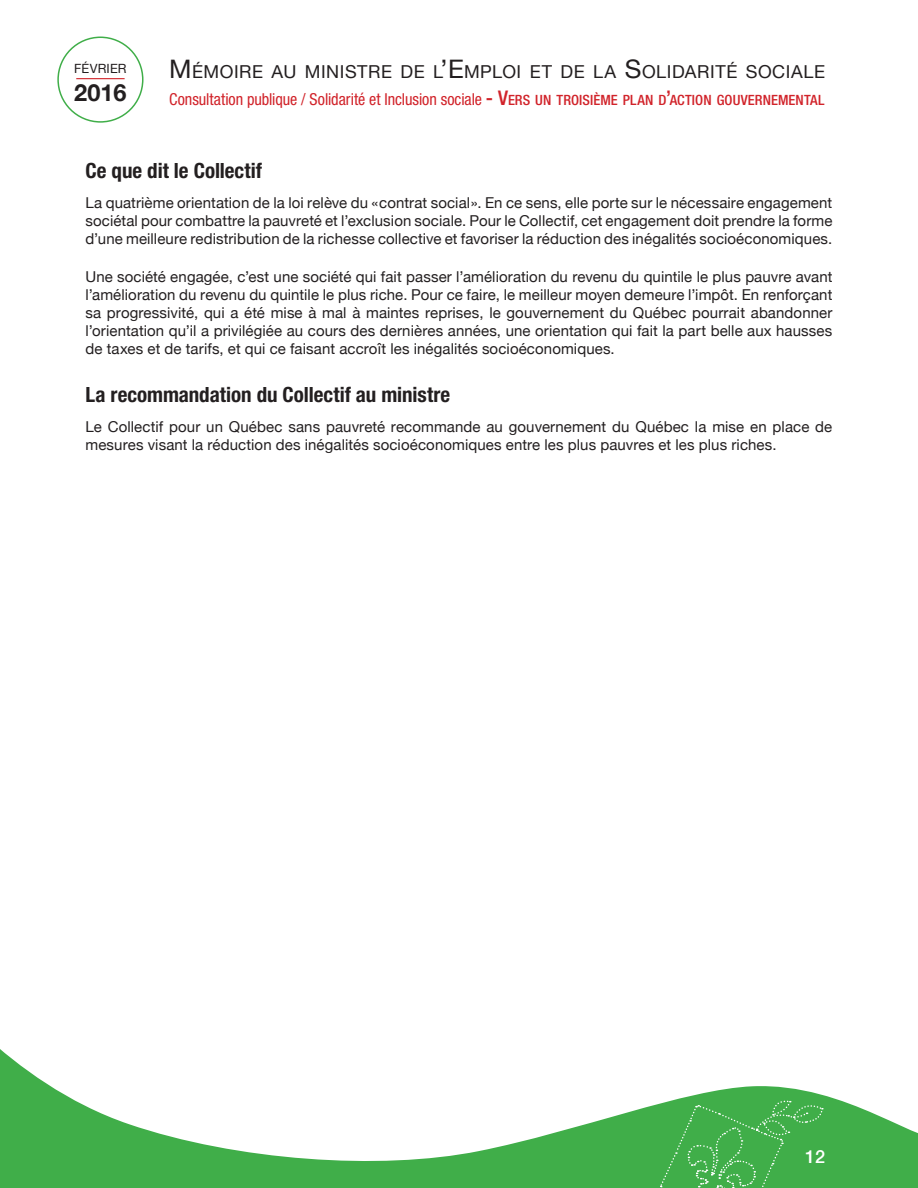
<style>
.page{position:relative;width:918px;height:1188px;background:#fff}
.page>*{position:absolute;margin:0;border:0;box-sizing:border-box;transform-origin:0 0}
.t1{font:700 23.55px "Helvetica Neue";color:#231f20}
.t2{font:700 condensed 21px "Helvetica Neue";color:#231f20}
.t3{font:500 18px "Helvetica Neue";color:#fff}
.t4{font:17.85px "Helvetica Neue";letter-spacing:.03em;color:#231f20}
.t5{font:condensed 16.5px "Helvetica Neue";letter-spacing:-.005em;color:#d1232a}
.t6{font:15px/18px "Helvetica Neue";letter-spacing:.005em;color:#231f20;text-align:justify}
.t7{font:12.75px "Helvetica Neue";letter-spacing:.01em;color:#231f20}
.s1{font-size:25.5px}
.s2{font-weight:500;font-size:20.25px}
.s3{font-weight:500;font-size:14.1px}
</style>
<div class="page">
<svg style="left:0;top:1049px;width:918px;height:139px"></svg>
<div style="left:57px;top:37px;width:87px;height:86px;border:2px solid #40ae49;border-radius:50%"></div>
<hr style="left:76px;top:78px;width:49px;height:1px;background:#d1232a">
<svg style="left:659px;top:1100px;width:164px;height:88px"></svg>
<p class="t7" style="left:74px;top:59px;width:54px">février</p>
<h1 class="t1" style="left:74px;top:74px;width:54px">2016</h1>
<p class="t4" style="left:169px;top:59px;width:657px"><span class="s1">M</span>ÉMOIRE AU MINISTRE DE L<span class="s1">’E</span>MPLOI ET DE LA <span class="s1">S</span>OLIDARITÉ SOCIALE</p>
<p class="t5" style="left:169px;top:90px;width:657px">Consultation publique / Solidarité et Inclusion sociale <span class="s2">- V</span><span class="s3">ERS UN TROISIÈME PLAN D</span><span class="s2">’</span><span class="s3">ACTION GOUVERNEMENTAL</span></p>
<h2 class="t2" style="left:86px;top:158px;width:178px">Ce que dit le Collectif</h2>
<p class="t6" style="left:86px;top:195px;width:748px">La quatrième orientation de la loi relève du « contrat social ». En ce sens, elle porte sur le nécessaire engagement sociétal pour combattre la pauvreté et l’exclusion sociale. Pour le Collectif, cet engagement doit prendre la forme d’une meilleure redistribution de la richesse collective et favoriser la réduction des inégalités socioéconomiques.</p>
<p class="t6" style="left:86px;top:268px;width:748px">Une société engagée, c’est une société qui fait passer l’amélioration du revenu du quintile le plus pauvre avant l’amélioration du revenu du quintile le plus riche. Pour ce faire, le meilleur moyen demeure l’impôt. En renforçant sa progressivité, qui a été mise à mal à maintes reprises, le gouvernement du Québec pourrait abandonner l’orientation qu’il a privilégiée au cours des dernières années, une orientation qui fait la part belle aux hausses de taxes et de tarifs, et qui ce faisant accroît les inégalités socioéconomiques.</p>
<h2 class="t2" style="left:86px;top:382px;width:366px">La recommandation du Collectif au ministre</h2>
<p class="t6" style="left:86px;top:418px;width:748px">Le Collectif pour un Québec sans pauvreté recommande au gouvernement du Québec la mise en place de mesures visant la réduction des inégalités socioéconomiques entre les plus pauvres et les plus riches.</p>
<p class="t3" style="left:805px;top:1142px;width:22px">12</p>
</div>
